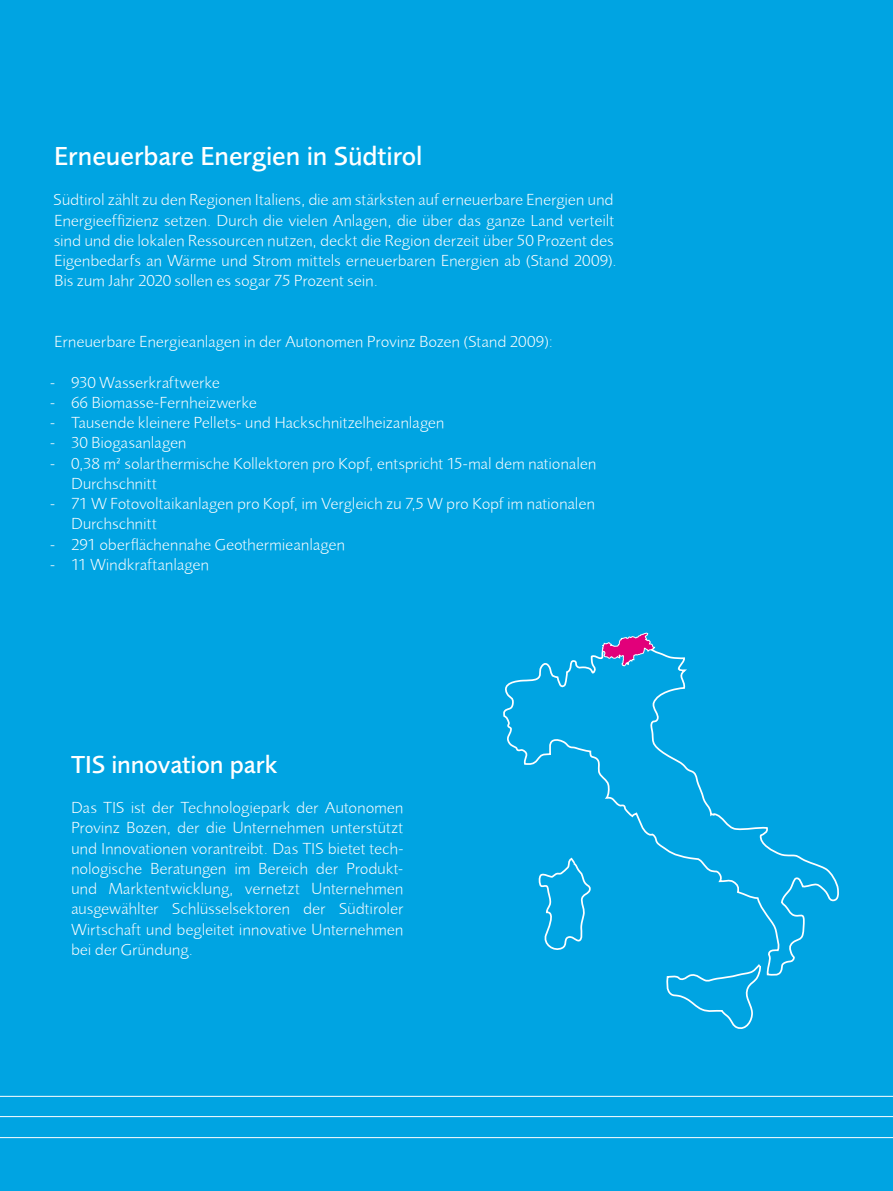
<style>
.page{position:relative;width:893px;height:1191px;background:#00a4e2}
.page>*{position:absolute;margin:0;border:0;box-sizing:border-box;transform-origin:0 0}
.t1{font:500 27px "Foundry Sans";color:#fff}
.t2{font:500 25.5px "Foundry Sans";letter-spacing:-.005em;color:#fff}
.t3{font:300 16.5px/20.2px "Foundry Sans";color:#fff}
</style>
<div class="page">
<hr style="left:0;top:1096px;width:893px;height:1px;background:#fff">
<hr style="left:0;top:1116px;width:893px;height:1px;background:#fff">
<hr style="left:0;top:1137px;width:893px;height:1px;background:#fff">
<svg style="left:503px;top:647px;width:336px;height:382px"></svg>
<svg style="left:601px;top:632px;width:54px;height:34px"></svg>
<h1 class="t1" style="left:54px;top:140px;width:370px">Erneuerbare Energien in Südtirol</h1>
<p class="t3" style="left:53px;top:190px;width:565px">Südtirol zählt zu den Regionen Italiens, die am stärksten auf erneuerbare Energien und Energieeffizienz setzen. Durch die vielen Anlagen, die über das ganze Land verteilt sind und die lokalen Ressourcen nutzen, deckt die Region derzeit über 50 Prozent des Eigenbedarfs an Wärme und Strom mittels erneuerbaren Energien ab (Stand 2009).<br>Bis zum Jahr 2020 sollen es sogar 75 Prozent sein.</p>
<p class="t3" style="left:54px;top:331px;width:500px">Erneuerbare Energieanlagen in der Autonomen Provinz Bozen (Stand 2009):</p>
<p class="t3" style="left:50px;top:372px;width:171px">- 930 Wasserkraftwerke</p>
<p class="t3" style="left:50px;top:392px;width:208px">- 66 Biomasse-Fernheizwerke</p>
<p class="t3" style="left:50px;top:412px;width:396px">- Tausende kleinere Pellets- und Hackschnitzelheizanlagen</p>
<p class="t3" style="left:50px;top:433px;width:138px">- 30 Biogasanlagen</p>
<p class="t3" style="left:71px;top:453px;width:527px;text-indent:-21px">- 0,38 m² solarthermische Kollektoren pro Kopf, entspricht 15-mal dem nationalen<br>Durchschnitt</p>
<p class="t3" style="left:71px;top:493px;width:525px;text-indent:-21px">- 71 W Fotovoltaikanlagen pro Kopf, im Vergleich zu 7,5 W pro Kopf im nationalen<br>Durchschnitt</p>
<p class="t3" style="left:50px;top:534px;width:296px">- 291 oberflächennahe Geothermieanlagen</p>
<p class="t3" style="left:50px;top:554px;width:160px">- 11 Windkraftanlagen</p>
<h2 class="t2" style="left:71px;top:749px;width:208px">TIS innovation park</h2>
<p class="t3" style="left:71px;top:797px;width:334px;text-align:justify">Das TIS ist der Technologiepark der Autonomen Provinz Bozen, der die Unternehmen unterstützt und Innovationen vorantreibt. Das TIS bietet tech&shy;nologische Beratungen im Bereich der Produkt&shy;und Marktentwicklung, vernetzt Unternehmen ausgewählter Schlüsselsektoren der Südtiroler Wirtschaft und begleitet innovative Unternehmen bei der Gründung.</p>
</div>
